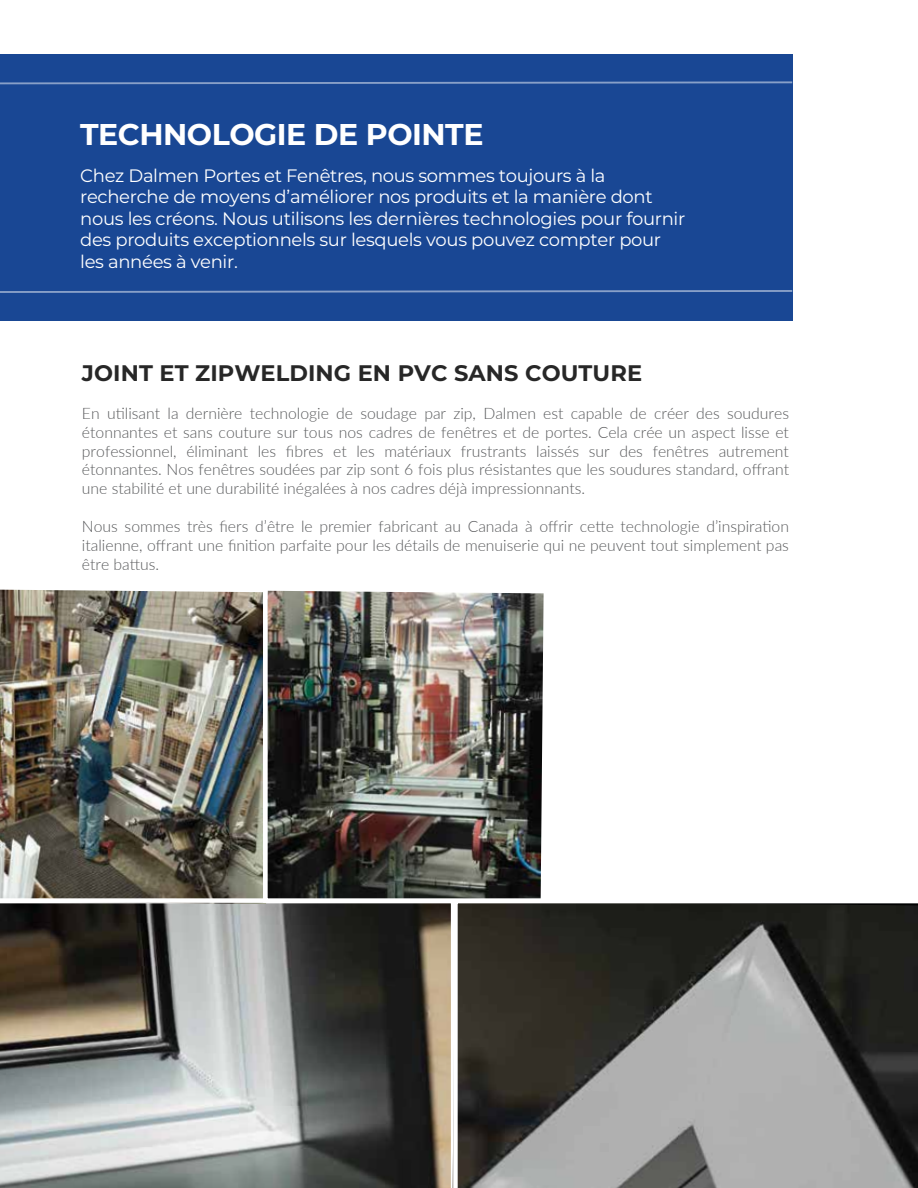
<style>
.page{position:relative;width:918px;height:1188px;background:#fff}
.page>*{position:absolute;margin:0;border:0;box-sizing:border-box;transform-origin:0 0}
.t1{font:700 30px "Montserrat";letter-spacing:-.015em;color:#fff}
.t2{font:700 22.5px "Montserrat";letter-spacing:.005em;color:#272727}
.t3{font:18px/21.6px "Montserrat";letter-spacing:-.02em;color:#fff}
.t4{font:300 15.75px/18.9px "Lato";color:#595a5c;text-align:justify}
</style>
<div class="page">
<div style="left:0;top:54px;width:792px;height:266px;background:#194794"></div>
<svg style="left:0;top:289px;width:793px;height:5px"></svg>
<svg style="left:0;top:80px;width:793px;height:5px"></svg>
<svg style="left:0;top:905px;width:453px;height:283px"></svg>
<img style="left:0;top:589px;width:261px;height:316px">
<svg style="left:453px;top:903px;width:465px;height:285px"></svg>
<img style="left:261px;top:590px;width:286px;height:315px">
<h1 class="t1" style="left:80px;top:113px;width:405px">TECHNOLOGIE DE POINTE</h1>
<p class="t3" style="left:80px;top:164px;width:607px">Chez Dalmen Portes et Fenêtres, nous sommes toujours à la recherche de moyens d’améliorer nos produits et la manière dont nous les créons. Nous utilisons les dernières technologies pour fournir des produits exceptionnels sur lesquels vous pouvez compter pour les années à venir.</p>
<h2 class="t2" style="left:82px;top:357px;width:562px">JOINT ET ZIPWELDING EN PVC SANS COUTURE</h2>
<p class="t4" style="left:82px;top:403px;width:709px">En utilisant la dernière technologie de soudage par zip, Dalmen est capable de créer des soudures étonnantes et sans couture sur tous nos cadres de fenêtres et de portes. Cela crée un aspect lisse et professionnel, éliminant les fibres et les matériaux frustrants laissés sur des fenêtres autrement étonnantes. Nos fenêtres soudées par zip sont 6 fois plus résistantes que les soudures standard, offrant une stabilité et une durabilité inégalées à nos cadres déjà impressionnants.</p>
<p class="t4" style="left:82px;top:516px;width:709px">Nous sommes très fiers d’être le premier fabricant au Canada à offrir cette technologie d’inspiration italienne, offrant une finition parfaite pour les détails de menuiserie qui ne peuvent tout simplement pas être battus.</p>
</div>
